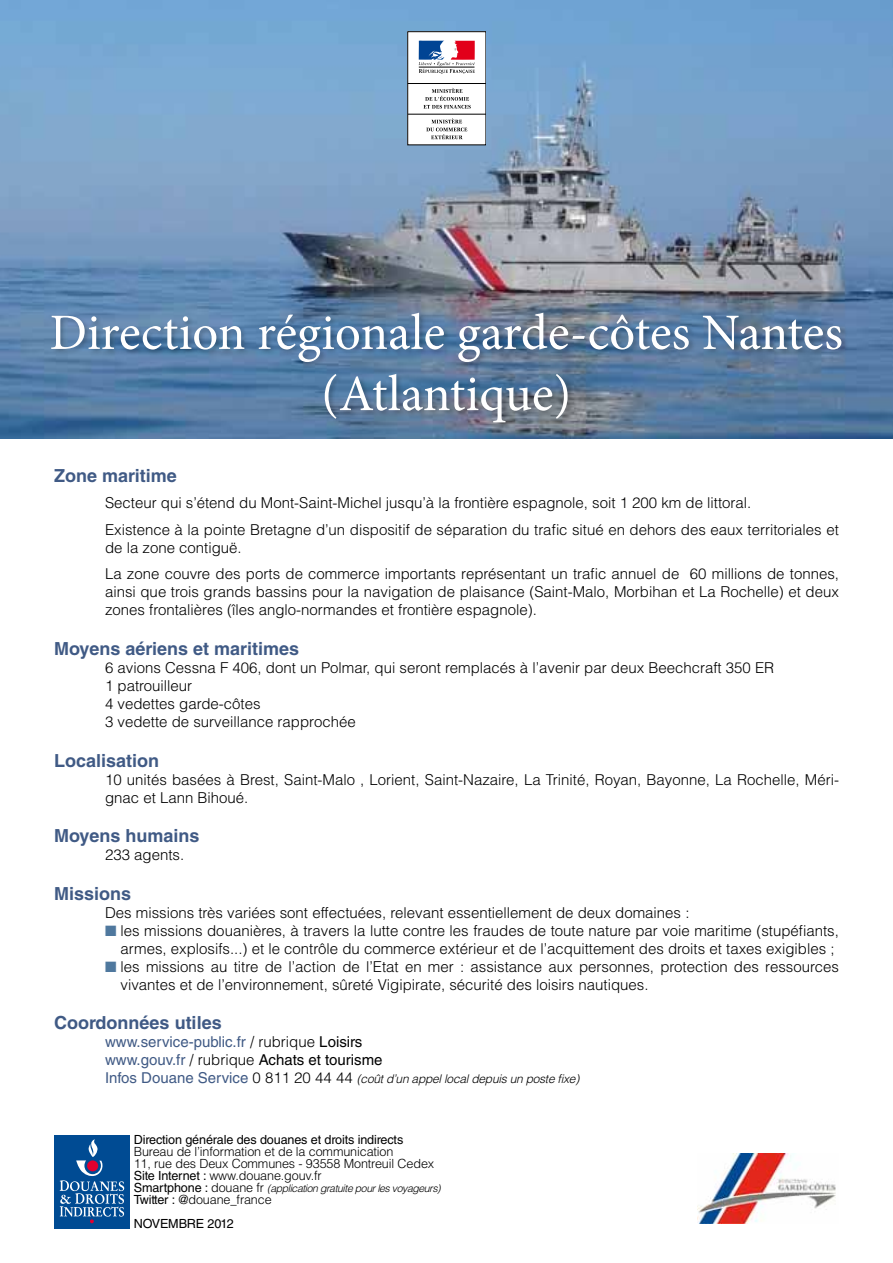
<style>
.page{position:relative;width:893px;height:1263px;background:#fff}
.page>*{position:absolute;margin:0;border:0;box-sizing:border-box;transform-origin:0 0}
.t1{font:51px/61.2px "Minion Pro";color:#fff;text-align:center}
.t2{font:700 18px "Helvetica LT Std";color:#405a85}
.t3{font:300 15px/18px "Helvetica LT Std";color:#000}
.t4{font:15px/18px "Helvetica LT Std";color:#405a85}
.t5{font:300 12.6px/12px "Helvetica LT Std";letter-spacing:-.01em;color:#000}
.t6{font:12.6px/24px "Helvetica LT Std";letter-spacing:-.01em;color:#000}
.t7{font:italic 300 12px "Helvetica LT Std";letter-spacing:-.02em;color:#000}
.t8{font:italic 300 10.5px "Helvetica LT Std";letter-spacing:-.04em;color:#000}
.s1{color:#4f789e}
.s2{font-weight:300;color:#000}
.s3{color:#000}
.s4{font-weight:400;font-style:normal;font-size:15px;color:#405a85}
.s5{font-style:normal;font-size:15px}
.s6{font-weight:400}
.s7{font-weight:400;font-style:normal;font-size:12.6px}
.s8{font-style:normal;font-size:12.6px}
.s9{font-weight:300}
</style>
<div class="page">
<img style="left:0;top:0;width:893px;height:439px">
<div style="left:50px;top:311px;width:799px;height:119px;background:#000;opacity:.25"></div>
<div style="left:54px;top:1135px;width:76px;height:94px;background:#004b93"></div>
<svg style="left:60px;top:1139px;width:64px;height:84px"></svg>
<div style="left:87px;top:1160px;width:11px;height:11px;background:#e20030;border-radius:50%"></div>
<div style="left:408px;top:32px;width:78px;height:113px;background:#fff"></div>
<div style="left:407px;top:31px;width:78px;height:114px;border:1px solid #000"></div>
<hr style="left:408px;top:83px;width:77px;height:1px;background:#000">
<svg style="left:418px;top:41px;width:57px;height:33px"></svg>
<hr style="left:408px;top:114px;width:77px;height:1px;background:#000">
<svg style="left:423px;top:88px;width:48px;height:21px"></svg>
<svg style="left:426px;top:118px;width:41px;height:21px"></svg>
<img style="left:698px;top:1153px;width:138px;height:71px">
<h1 class="t1" style="left:49px;top:302px;width:795px">Direction régionale garde-côtes Nantes (Atlantique)</h1>
<p class="t2" style="left:54px;top:464px;width:124px">Zone maritime</p>
<p class="t3" style="left:105px;top:489px;width:735px;line-height:26.5px">Secteur qui s’étend du Mont-Saint-Michel jusqu’à la frontière espagnole, soit 1 200 km de littoral.<br>Existence à la pointe Bretagne d’un dispositif de séparation du trafic situé en dehors des eaux territoriales et</p>
<p class="t3" style="left:105px;top:534px;width:735px;line-height:26.5px">de la zone contiguë.<br>La zone couvre des ports de commerce importants représentant un trafic annuel de 60 millions de tonnes,</p>
<p class="t3" style="left:105px;top:583px;width:735px">ainsi que trois grands bassins pour la navigation de plaisance (Saint-Malo, Morbihan et La Rochelle) et deux zones frontalières (îles anglo-normandes et frontière espagnole).</p>
<p class="t2" style="left:54px;top:637px;width:247px">Moyens aériens et maritimes</p>
<p class="t3" style="left:105px;top:658px;width:671px">6 avions Cessna F 406, dont un Polmar, qui seront remplacés à l’avenir par deux Beechcraft 350 ER 1 patrouilleur<br>4 vedettes garde-côtes<br>3 vedette de surveillance rapprochée</p>
<p class="t2" style="left:54px;top:749px;width:107px">Localisation</p>
<p class="t3" style="left:105px;top:770px;width:735px">10 unités basées à Brest, Saint-Malo , Lorient, Saint-Nazaire, La Trinité, Royan, Bayonne, La Rochelle, Méri&shy;gnac et Lann Bihoué.</p>
<p class="t2" style="left:54px;top:825px;width:147px">Moyens humains</p>
<p class="t3" style="left:105px;top:846px;width:81px">233 agents.</p>
<p class="t2" style="left:54px;top:882px;width:79px">Missions</p>
<p class="t3" style="left:105px;top:903px;width:586px">Des missions très variées sont effectuées, relevant essentiellement de deux domaines :</p>
<p class="t3" style="left:105px;top:921px;width:735px;text-align:right"><span class="s1">■</span> les missions douanières, à travers la lutte contre les fraudes de toute nature par voie maritime (stupéfiants, armes, explosifs...) et le contrôle du commerce extérieur et de l’acquittement des droits et taxes exigibles ;</p>
<p class="t3" style="left:121px;top:957px;width:720px;text-indent:-16px"><span class="s1">■</span> les missions au titre de l’action de l’Etat en mer : assistance aux personnes, protection des ressources vivantes et de l’environnement, sûreté Vigipirate, sécurité des loisirs nautiques.</p>
<p class="t2" style="left:54px;top:1012px;width:169px">Coordonnées utiles</p>
<p class="t4" style="left:105px;top:1033px;width:279px">www.service-public.fr <span class="s2">/ rubrique</span> <span class="s3">Loisirs </span>www.gouv.fr <span class="s2">/ rubrique</span> <span class="s3">Achats et tourisme</span></p>
<p class="t7" style="left:105px;top:1071px;width:476px"><span class="s4">Infos Douane Service</span> <span class="s5">0 811 20 44 44</span> (coût d’un appel local depuis un poste fixe)</p>
<p class="t6" style="left:134px;top:1128px;width:271px">Direction générale des douanes et droits indirects</p>
<p class="t5" style="left:134px;top:1146px;width:302px">Bureau de l’information et de la communication<br>11, rue des Deux Communes - 93558 Montreuil Cedex<br><span class="s6">Site Internet :</span> www.douane.gouv.fr</p>
<p class="t8" style="left:134px;top:1182px;width:308px"><span class="s7">Smartphone :</span> <span class="s8">douane fr</span> (application gratuite pour les voyageurs)</p>
<p class="t6" style="left:134px;top:1188px;width:139px">Twitter : <span class="s9">@douane_france<br></span>NOVEMBRE 2012</p>
</div>
